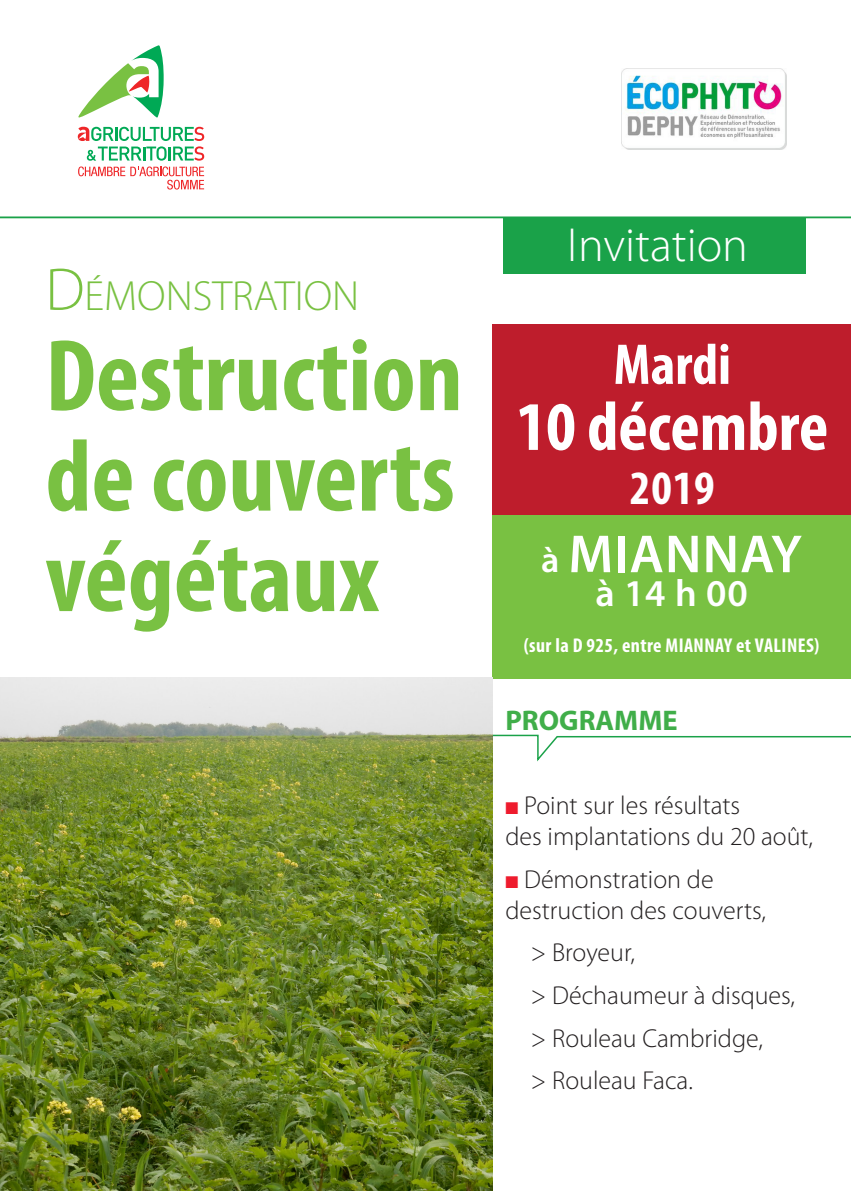
<style>
.page{position:relative;width:851px;height:1191px;background:#fff}
.page>*{position:absolute;margin:0;border:0;box-sizing:border-box;transform-origin:0 0}
.t1{font:700 condensed 102.8px "Myriad Pro";color:#79c142}
.t2{font:700 condensed 70px "Myriad Pro";color:#fff}
.t3{font:700 condensed 58px "Myriad Pro";color:#fff}
.t4{font:600 54px "Myriad Pro";letter-spacing:.02em;color:#fff}
.t5{font:300 48px "Myriad Pro";color:#fff}
.t6{font:700 condensed 48px "Myriad Pro";color:#fff}
.t7{font:300 42.4px "Myriad Pro";color:#79c142}
.t8{font:600 38px "Myriad Pro";color:#fff}
.t9{font:700 28.4px "Myriad Pro";color:#40ae49}
.t10{font:300 26px "Myriad Pro";color:#231f20}
.t11{font:700 condensed 20px "Myriad Pro";letter-spacing:.02em;color:#fff}
.s1{font-size:60.6px}
.s2{font-size:36px}
.s3{color:#ee1b2d}
</style>
<div class="page">
<svg style="left:492px;top:734px;width:358px;height:282px"></svg>
<svg style="left:78px;top:127px;width:126px;height:62px"></svg>
<svg style="left:78px;top:45px;width:86px;height:72px"></svg>
<hr style="left:0;top:216px;width:850px;height:2px;background:#1aa249">
<div style="left:503px;top:217px;width:302px;height:57px;background:#1aa249"></div>
<div style="left:492px;top:324px;width:358px;height:192px;background:#be1d2c"></div>
<div style="left:492px;top:515px;width:358px;height:163px;background:#79c142"></div>
<img style="left:0;top:677px;width:492px;height:514px">
<img style="left:621px;top:68px;width:165px;height:82px">
<p class="t7" style="left:45px;top:270px;width:315px"><span class="s1">D</span>ÉMONSTRATION</p>
<p class="t1" style="left:45px;top:312px;width:419px">Destruction</p>
<p class="t1" style="left:45px;top:412px;width:411px">de couverts</p>
<p class="t1" style="left:45px;top:512px;width:335px">végétaux</p>
<p class="t5" style="left:567px;top:216px;width:182px">Invitation</p>
<p class="t3" style="left:613px;top:328px;width:119px">Mardi</p>
<p class="t2" style="left:516px;top:383px;width:313px">10 décembre</p>
<p class="t6" style="left:629px;top:458px;width:86px">2019</p>
<p class="t4" style="left:541px;top:520px;width:262px"><span class="s2">à</span> MIANNAY</p>
<p class="t8" style="left:595px;top:569px;width:154px">à 14 h 00</p>
<p class="t11" style="left:523px;top:632px;width:297px">(sur la D 925, entre MIANNAY et VALINES)</p>
<p class="t9" style="left:505px;top:702px;width:174px">PROGRAMME</p>
<p class="t10" style="left:505px;top:789px;width:236px"><span class="s3">■</span> Point sur les résultats</p>
<p class="t10" style="left:505px;top:820px;width:309px">des implantations du 20 août,</p>
<p class="t10" style="left:505px;top:863px;width:210px"><span class="s3">■</span> Démonstration de</p>
<p class="t10" style="left:505px;top:894px;width:262px">destruction des couverts,</p>
<p class="t10" style="left:531px;top:937px;width:106px">&gt; Broyeur,</p>
<p class="t10" style="left:531px;top:979px;width:266px">&gt; Déchaumeur à disques,</p>
<p class="t10" style="left:531px;top:1022px;width:233px">&gt; Rouleau Cambridge,</p>
<p class="t10" style="left:531px;top:1064px;width:163px">&gt; Rouleau Faca.</p>
</div>
